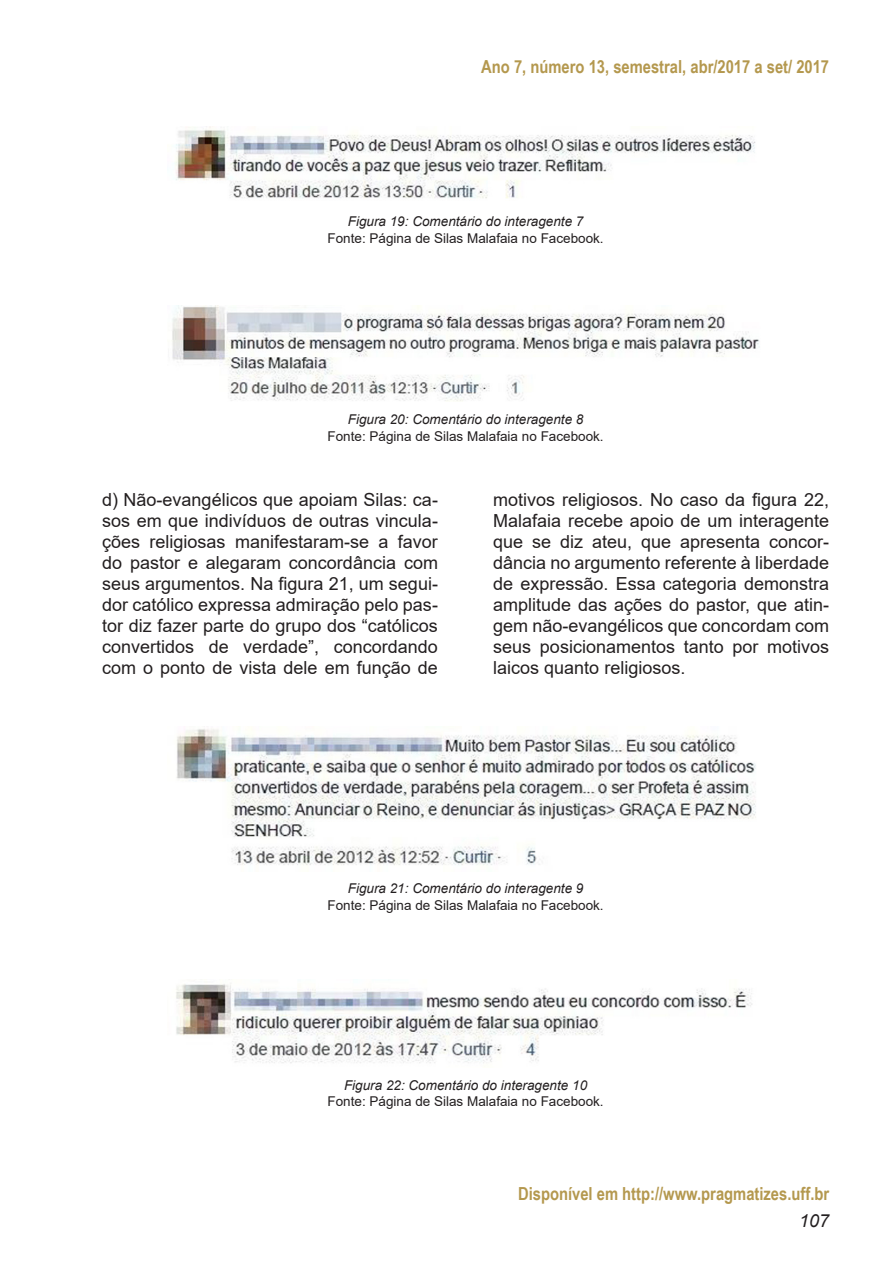
<style>
.page{position:relative;width:893px;height:1263px;background:#fff}
.page>*{position:absolute;margin:0;border:0;box-sizing:border-box;transform-origin:0 0}
.t1{font:18px/21px "Arial";color:#231f20;text-align:justify}
.t2{font:700 18px "Arial Narrow";color:#b4984e}
.t3{font:italic 18px "Arial";color:#231f20}
.t4{font:13.5px "Arial";color:#231f20}
.t5{font:italic 13.5px "Arial";color:#231f20}
</style>
<div class="page">
<img style="left:175px;top:127px;width:581px;height:71px">
<img style="left:172px;top:305px;width:588px;height:96px">
<img style="left:176px;top:728px;width:580px;height:137px">
<img style="left:176px;top:983px;width:576px;height:80px">
<p class="t2" style="left:481px;top:53px;width:349px">Ano 7, número 13, semestral, abr/2017 a set/ 2017</p>
<p class="t5" style="left:348px;top:212px;width:237px">Figura 19: Comentário do interagente 7</p>
<p class="t4" style="left:328px;top:228px;width:278px">Fonte: Página de Silas Malafaia no Facebook.</p>
<p class="t5" style="left:348px;top:411px;width:237px">Figura 20: Comentário do interagente 8</p>
<p class="t4" style="left:328px;top:427px;width:278px">Fonte: Página de Silas Malafaia no Facebook.</p>
<p class="t1" style="left:102px;top:489px;width:337px">d) Não-evangélicos que apoiam Silas: ca&shy;sos em que indivíduos de outras vincula&shy;ções religiosas manifestaram-se a favor do pastor e alegaram concordância com seus argumentos. Na figura 21, um segui&shy;dor católico expressa admiração pelo pas&shy;tor diz fazer parte do grupo dos “católicos convertidos de verdade”, concordando com o ponto de vista dele em função de</p>
<p class="t1" style="left:493px;top:489px;width:337px">motivos religiosos. No caso da figura 22, Malafaia recebe apoio de um interagente que se diz ateu, que apresenta concor&shy;dância no argumento referente à liberdade de expressão. Essa categoria demonstra amplitude das ações do pastor, que atin&shy;gem não-evangélicos que concordam com seus posicionamentos tanto por motivos laicos quanto religiosos.</p>
<p class="t5" style="left:348px;top:880px;width:237px">Figura 21: Comentário do interagente 9</p>
<p class="t4" style="left:328px;top:896px;width:278px">Fonte: Página de Silas Malafaia no Facebook.</p>
<p class="t5" style="left:344px;top:1076px;width:245px">Figura 22: Comentário do interagente 10</p>
<p class="t4" style="left:328px;top:1092px;width:278px">Fonte: Página de Silas Malafaia no Facebook.</p>
<p class="t2" style="left:518px;top:1179px;width:313px">Disponível em http://www.pragmatizes.uff.br</p>
<p class="t3" style="left:799px;top:1209px;width:32px">107</p>
</div>
